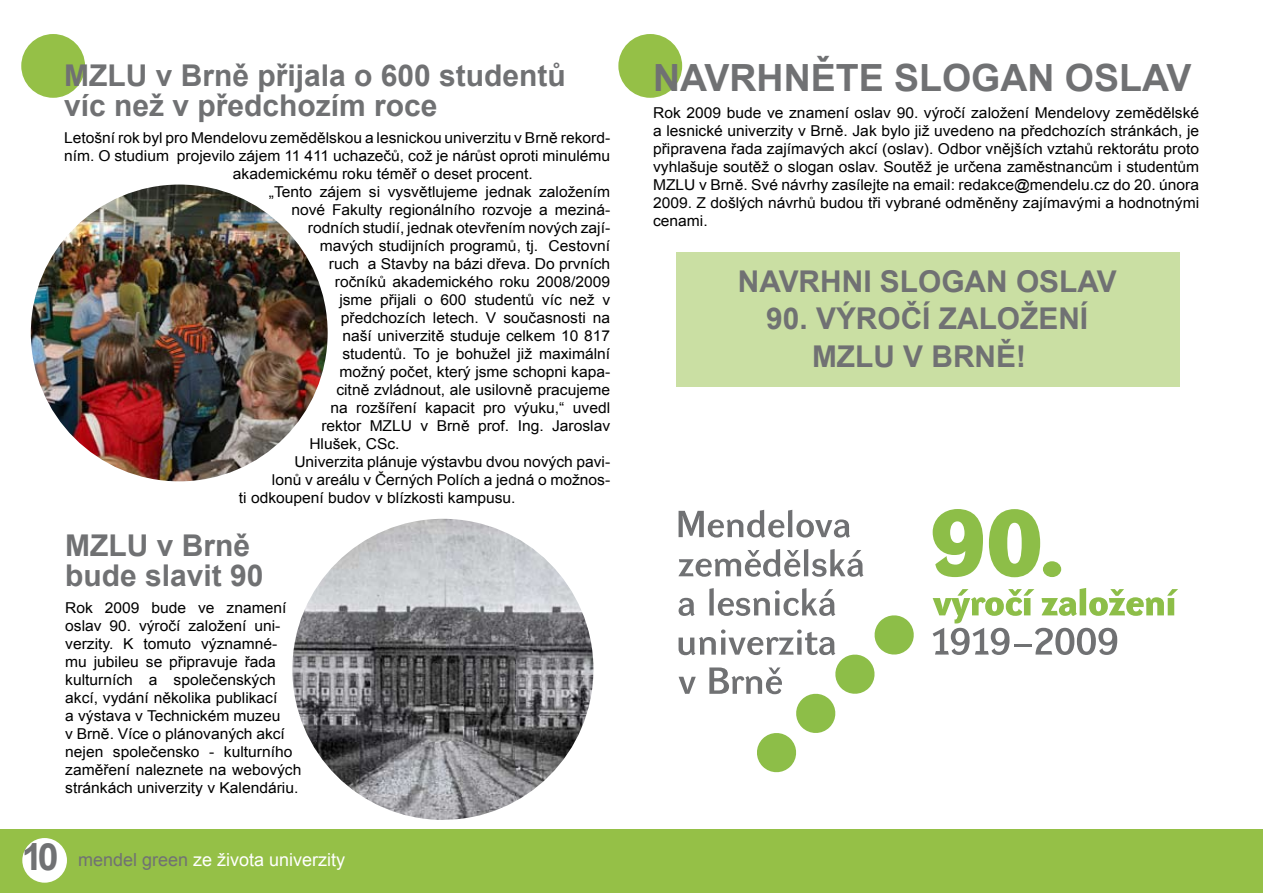
<style>
.page{position:relative;width:1263px;height:893px;background:#fff}
.page>*{position:absolute;margin:0;border:0;box-sizing:border-box;transform-origin:0 0}
.t1{font:700 37.5px "Arial";color:#707173}
.t2{font:700 30px/30px "Arial";color:#707173}
.t3{font:18px "Arial";color:#fff}
.t4{font:15px/18px "Arial";color:#000;scale:1.04 1}
.s1{font-weight:700;font-size:37.5px;color:#707173}
.s2{color:#707173}
</style>
<div class="page">
<div style="left:0;top:829px;width:1263px;height:64px;background:#95c047"></div>
<div style="left:22px;top:838px;width:45px;height:45px;background:#fff;border-radius:50%"></div>
<div style="left:21px;top:34px;width:64px;height:64px;background:#95c047;border-radius:50%"></div>
<div style="left:618px;top:34px;width:64px;height:64px;background:#95c047;border-radius:50%"></div>
<img style="left:31px;top:185px;width:297px;height:296px;border-radius:50%">
<img style="left:292px;top:519px;width:301px;height:301px;border-radius:50%">
<svg style="left:933px;top:509px;width:50px;height:68px"></svg>
<svg style="left:989px;top:509px;width:51px;height:68px"></svg>
<div style="left:1043px;top:561px;width:18px;height:16px;background:#8dbe48;border-radius:50%"></div>
<svg style="left:678px;top:510px;width:172px;height:28px"></svg>
<svg style="left:678px;top:549px;width:186px;height:28px"></svg>
<svg style="left:678px;top:588px;width:236px;height:185px"></svg>
<svg style="left:933px;top:588px;width:245px;height:67px"></svg>
<div style="left:676px;top:253px;width:504px;height:134px;background:#cadfa3"></div>
<h2 class="t2" style="left:64px;top:61px;width:503px">MZLU V BRNĚ PŘIJALA O 600 STUDENTŮ<br>VÍC NEŽ V PŘEDCHOZÍM ROCE</h2>
<p class="t4" style="left:64px;top:129px;width:527px">Letošní rok byl pro Mendelovu zemědělskou a lesnickou univerzitu v Brně rekord-</p>
<p class="t4" style="left:64px;top:147px;width:527px">ním. O studium projevilo zájem 11 411 uchazečů, což je nárůst oproti minulému</p>
<p class="t4" style="left:233px;top:165px;width:290px">akademickému roku téměř o deset procent.</p>
<p class="t4" style="left:269px;top:183px;width:330px">„Tento zájem si vysvětlujeme jednak založením</p>
<p class="t4" style="left:291px;top:201px;width:308px">nové Fakulty regionálního rozvoje a meziná-</p>
<p class="t4" style="left:308px;top:219px;width:292px">rodních studií, jednak otevřením nových zají-</p>
<p class="t4" style="left:320px;top:237px;width:281px">mavých studijních programů, tj. Cestovní</p>
<p class="t4" style="left:329px;top:255px;width:272px">ruch a Stavby na bázi dřeva. Do prvních</p>
<p class="t4" style="left:335px;top:273px;width:266px">ročníků akademického roku 2008/2009</p>
<p class="t4" style="left:339px;top:291px;width:262px">jsme přijali o 600 studentů víc než v</p>
<p class="t4" style="left:341px;top:309px;width:260px">předchozích letech. V současnosti na</p>
<p class="t4" style="left:342px;top:327px;width:259px">naší univerzitě studuje celkem 10 817</p>
<p class="t4" style="left:342px;top:345px;width:259px">studentů. To je bohužel již maximální</p>
<p class="t4" style="left:339px;top:363px;width:262px">možný počet, který jsme schopni kapa-</p>
<p class="t4" style="left:336px;top:381px;width:265px">citně zvládnout, ale usilovně pracujeme</p>
<p class="t4" style="left:330px;top:399px;width:271px">na rozšíření kapacit pro výuku,“ uvedl</p>
<p class="t4" style="left:321px;top:417px;width:279px">rektor MZLU v Brně prof. Ing. Jaroslav</p>
<p class="t4" style="left:309px;top:435px;width:88px">Hlušek, CSc.</p>
<p class="t4" style="left:294px;top:453px;width:305px">Univerzita plánuje výstavbu dvou nových pavi-</p>
<p class="t4" style="left:272px;top:471px;width:327px">lonů v areálu v Černých Polích a jedná o možnos-</p>
<p class="t4" style="left:239px;top:489px;width:267px">ti odkoupení budov v blízkosti kampusu.</p>
<h2 class="t2" style="left:65px;top:531px;width:200px">MZLU V BRNĚ<br>BUDE SLAVIT 90</h2>
<p class="t4" style="left:65px;top:598px;width:229px">Rok 2009 bude ve znamení oslav 90. výročí založení uni&shy;verzity. K tomuto významné&shy;mu jubileu se připravuje řada kulturních a společenských akcí, vydání několika publikací<br>a výstava v Technickém muzeu<br>v Brně. Více o plánovaných akcí nejen společensko - kulturního zaměření naleznete na webových stránkách univerzity v Kalendáriu.</p>
<p class="t3" style="left:22px;top:848px;width:325px"><span class="s1">10</span> <span class="s2">mendel green</span> ze života univerzity</p>
<h1 class="t1" style="left:653px;top:53px;width:79px">NAVRHN</h1>
<h1 class="t1" style="left:811px;top:53px;width:111px">ĚTE SLOG</h1>
<h1 class="t1" style="left:1000px;top:53px;width:91px">AN OSL</h1>
<h1 class="t1" style="left:1142px;top:53px;width:47px">AV</h1>
<p class="t4" style="left:653px;top:104px;width:527px;text-align:justify">Rok 2009 bude ve znamení oslav 90. výročí založení Mendelovy zemědělské a lesnické univerzity v Brně. Jak bylo již uvedeno na předchozích stránkách, je připravena řada zajímavých akcí (oslav). Odbor vnějších vztahů rektorátu proto vyhlašuje soutěž o slogan oslav. Soutěž je určena zaměstnancům i studentům MZLU v Brně. Své návrhy zasílejte na email: redakce@mendelu.cz do 20. února 2009. Z došlých návrhů budou tři vybrané odměněny zajímavými a hodnotnými cenami.</p>
<h2 class="t2" style="left:738px;top:267px;width:80px">NAVRHNI</h2>
<h2 class="t2" style="left:880px;top:267px;width:22px">SLOG</h2>
<h2 class="t2" style="left:964px;top:267px;width:73px">AN OSL</h2>
<h2 class="t2" style="left:1077px;top:267px;width:41px">AV</h2>
<h2 class="t2" style="left:766px;top:301px;width:289px;line-height:37.5px;text-align:center">90. VÝROČÍ ZALOŽENÍ<br>MZLU V BRN Ě!</h2>
</div>
